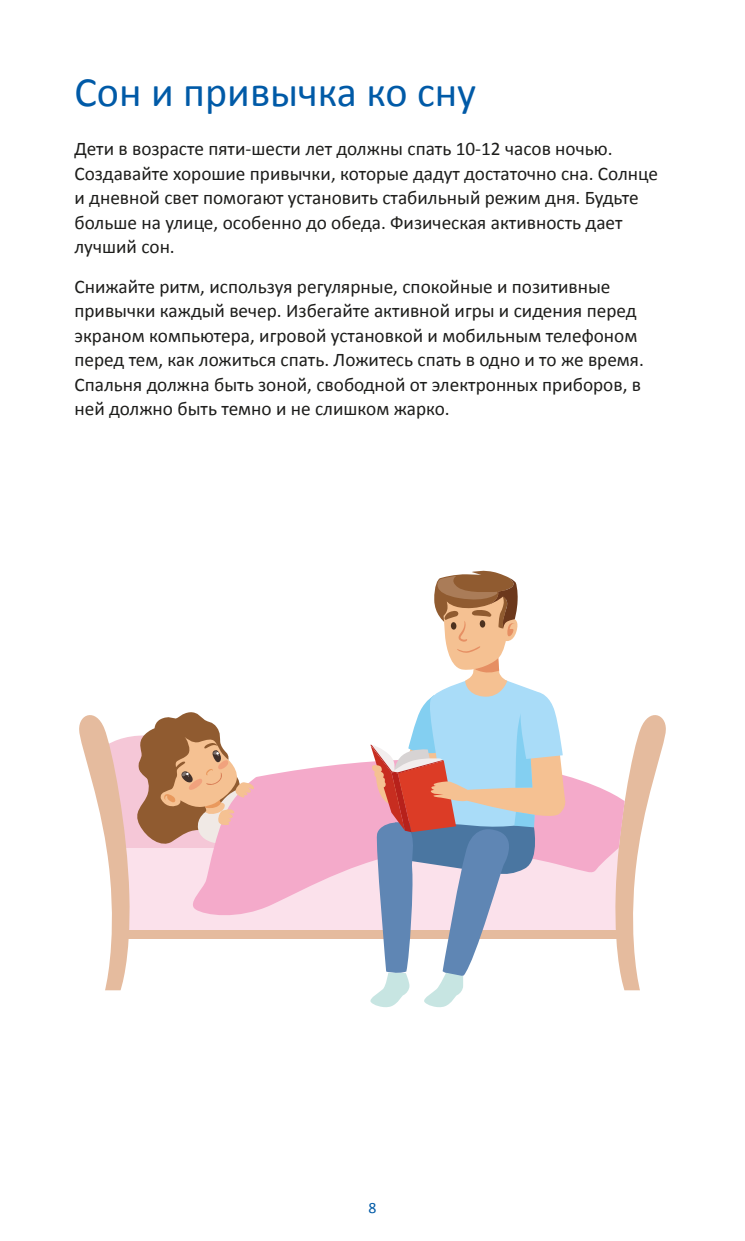
<style>
.page{position:relative;width:745px;height:1241px;background:#fff}
.page>*{position:absolute;margin:0;border:0;box-sizing:border-box;transform-origin:0 0}
.t1{font:42px "Calibri";color:#005aa7}
.t2{font:19.25px/24.5px "Calibri";color:#1d1d1b}
.t3{font:15.75px "Calibri";color:#005aa7}
</style>
<div class="page">
<div style="left:121px;top:927px;width:500px;height:11px;background:#e5bb9e"></div>
<div style="left:120px;top:847px;width:508px;height:82px;background:#fbe1eb"></div>
<svg style="left:613px;top:715px;width:52px;height:275px"></svg>
<svg style="left:255px;top:726px;width:369px;height:194px;fill:#f4aaca"></svg>
<svg style="left:79px;top:712px;width:176px;height:278px"></svg>
<svg style="left:369px;top:570px;width:200px;height:437px"></svg>
<h1 class="t1" style="left:74px;top:63px;width:403px">Сон и привычка ко сну</h1>
<p class="t2" style="left:74px;top:136px;width:584px">Дети в возрасте пяти-шести лет должны спать 10-12 часов ночью.<br>Создавайте хорошие привычки, которые дадут достаточно сна. Солнце и дневной свет помогают установить стабильный режим дня. Будьте больше на улице, особенно до обеда. Физическая активность дает лучший сон.</p>
<p class="t2" style="left:74px;top:273px;width:570px">Снижайте ритм, используя регулярные, спокойные и позитивные привычки каждый вечер. Избегайте активной игры и сидения перед экраном компьютера, игровой установкой и мобильным телефоном перед тем, как ложиться спать. Ложитесь спать в одно и то же время.<br>Спальня должна быть зоной, свободной от электронных приборов, в ней должно быть темно и не слишком жарко.</p>
<p class="t3" style="left:368px;top:1196px;width:9px">8</p>
</div>
